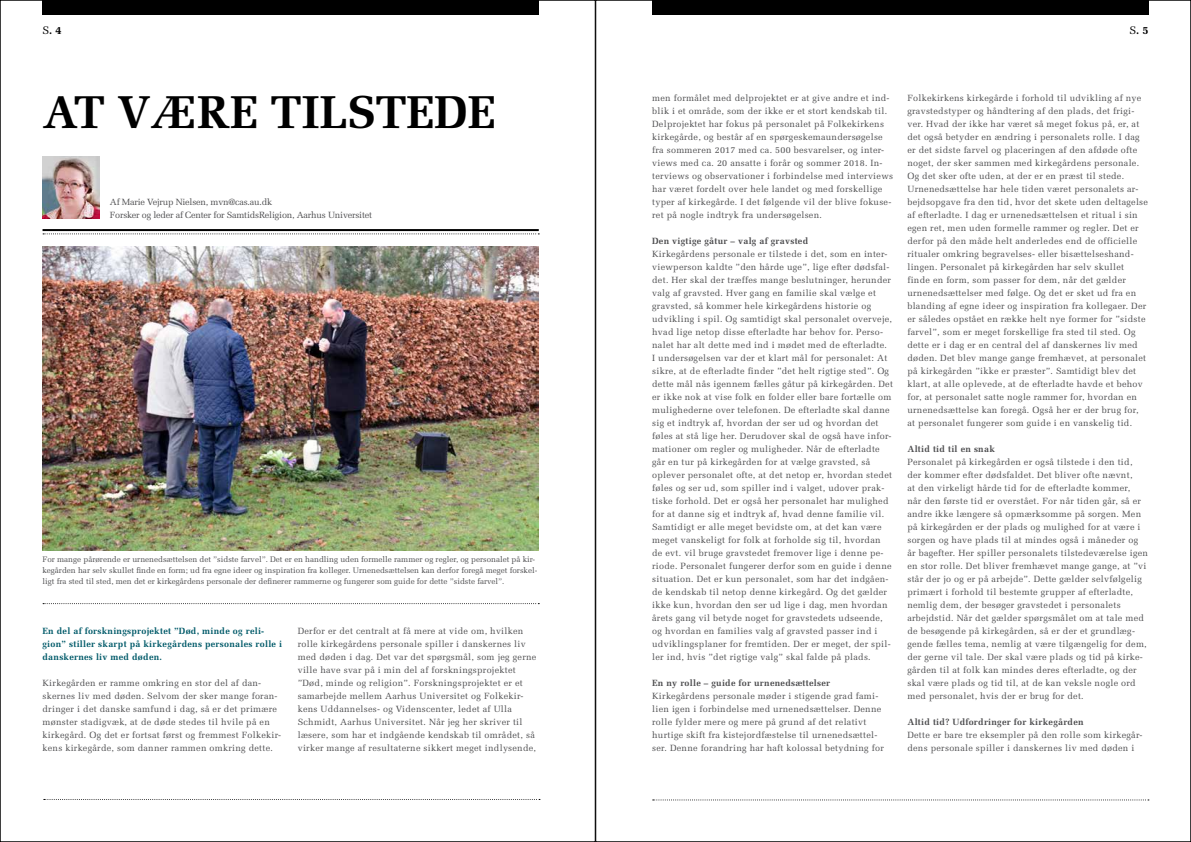
<style>
.page{position:relative;width:1191px;height:842px;background:#fff}
.page>*{position:absolute;margin:0;border:0;box-sizing:border-box;transform-origin:0 0}
.t1{font:700 46px "Melior";color:#000}
.t2{font:700 11px "Melior";color:#000}
.t3{font:9px/13px "Melior";letter-spacing:.03em;color:#4d4d4f}
.t4{font:700 9px "Melior";letter-spacing:.03em;color:#4d4d4f}
.t5{font:700 9px/13px "Melior";letter-spacing:.03em;color:#005a69}
.t6{font:9px/13px "Melior";letter-spacing:-.02em;color:#4d4d4f}
.t7{font:8px/11px "Melior";color:#4d4d4f}
.s1{font-weight:400}
</style>
<div class="page">
<div style="left:43px;top:0;width:496px;height:14px;background:#000"></div>
<svg style="left:44px;top:799px;width:496px;height:1px"></svg>
<div style="left:652px;top:0;width:496px;height:14px;background:#000"></div>
<svg style="left:652px;top:799px;width:497px;height:1px"></svg>
<svg style="left:43px;top:603px;width:496px;height:1px"></svg>
<hr style="left:43px;top:229px;width:496px;height:2px;background:#000">
<svg style="left:43px;top:233px;width:496px;height:1px"></svg>
<img style="left:43px;top:247px;width:496px;height:304px">
<img style="left:43px;top:157px;width:56px;height:62px">
<p class="t2" style="left:43px;top:23px;width:20px"><span class="s1">S</span>. 4</p>
<p class="t2" style="left:1129px;top:23px;width:20px"><span class="s1">S</span>. 5</p>
<h1 class="t1" style="left:43px;top:85px;width:455px">AT VÆRE TILSTEDE</h1>
<p class="t6" style="left:110px;top:196px;width:264px">Af Marie Vejrup Nielsen, mvn@cas.au.dk<br>Forsker og leder af Center for SamtidsReligion, Aarhus Universitet</p>
<p class="t7" style="left:43px;top:554px;width:496px">For mange pårørende er urnenedsættelsen det ”sidste farvel”. Det er en handling uden formelle rammer og regler, og personalet på kir&shy;kegården har selv skullet finde en form; ud fra egne ideer og inspiration fra kolleger. Urnenedsættelsen kan derfor foregå meget forskel&shy;ligt fra sted til sted, men det er kirkegårdens personale der definerer rammerne og fungerer som guide for dette ”sidste farvel”.</p>
<p class="t5" style="left:43px;top:624px;width:241px">En del af forskningsprojektet ”Død, minde og reli&shy;gion” stiller skarpt på kirkegårdens personales rolle i danskernes liv med døden.</p>
<p class="t3" style="left:43px;top:676px;width:240px">Kirkegården er ramme omkring en stor del af dan&shy;skernes liv med døden. Selvom der sker mange foran&shy;dringer i det danske samfund i dag, så er det primære mønster stadigvæk, at de døde stedes til hvile på en kirkegård. Og det er fortsat først og fremmest Folkekir&shy;kens kirkegårde, som danner rammen omkring dette.</p>
<p class="t3" style="left:298px;top:624px;width:240px">Derfor er det centralt at få mere at vide om, hvilken rolle kirkegårdens personale spiller i danskernes liv med døden i dag. Det var det spørgsmål, som jeg gerne ville have svar på i min del af forskningsprojektet ”Død, minde og religion”. Forskningsprojektet er et samarbejde mellem Aarhus Universitet og Folkekir&shy;kens Uddannelses- og Videnscenter, ledet af Ulla Schmidt, Aarhus Universitet. Når jeg her skriver til læsere, som har et indgående kendskab til området, så virker mange af resultaterne sikkert meget indlysende,</p>
<p class="t3" style="left:652px;top:91px;width:242px">men formålet med delprojektet er at give andre et ind&shy;blik i et område, som der ikke er et stort kendskab til.<br>Delprojektet har fokus på personalet på Folkekirkens kirkegårde, og består af en spørgeskemaundersøgelse fra sommeren 2017 med ca. 500 besvarelser, og inter&shy;views med ca. 20 ansatte i forår og sommer 2018. In&shy;terviews og observationer i forbindelse med interviews har været fordelt over hele landet og med forskellige typer af kirkegårde. I det følgende vil der blive fokuse&shy;ret på nogle indtryk fra undersøgelsen.</p>
<p class="t4" style="left:652px;top:235px;width:157px">Den vigtige gåtur – valg af gravsted</p>
<p class="t3" style="left:652px;top:247px;width:242px">Kirkegårdens personale er tilstede i det, som en inter&shy;viewperson kaldte ”den hårde uge”, lige efter dødsfal&shy;det. Her skal der træffes mange beslutninger, herunder valg af gravsted. Hver gang en familie skal vælge et gravsted, så kommer hele kirkegårdens historie og udvikling i spil. Og samtidigt skal personalet overveje, hvad lige netop disse efterladte har behov for. Perso&shy;nalet har alt dette med ind i mødet med de efterladte.<br>I undersøgelsen var der et klart mål for personalet: At sikre, at de efterladte finder ”det helt rigtige sted”. Og dette mål nås igennem fælles gåtur på kirkegården. Det er ikke nok at vise folk en folder eller bare fortælle om mulighederne over telefonen. De efterladte skal danne sig et indtryk af, hvordan der ser ud og hvordan det føles at stå lige her. Derudover skal de også have infor&shy;mationer om regler og muligheder. Når de efterladte går en tur på kirkegården for at vælge gravsted, så oplever personalet ofte, at det netop er, hvordan stedet føles og ser ud, som spiller ind i valget, udover prak&shy;tiske forhold. Det er også her personalet har mulighed for at danne sig et indtryk af, hvad denne familie vil.<br>Samtidigt er alle meget bevidste om, at det kan være meget vanskeligt for folk at forholde sig til, hvordan de evt. vil bruge gravstedet fremover lige i denne pe&shy;riode. Personalet fungerer derfor som en guide i denne situation. Det er kun personalet, som har det indgåen&shy;de kendskab til netop denne kirkegård. Og det gælder ikke kun, hvordan den ser ud lige i dag, men hvordan årets gang vil betyde noget for gravstedets udseende, og hvordan en families valg af gravsted passer ind i udviklingsplaner for fremtiden. Der er meget, der spil&shy;ler ind, hvis ”det rigtige valg” skal falde på plads.</p>
<p class="t4" style="left:652px;top:677px;width:180px">En ny rolle – guide for urnenedsættelser</p>
<p class="t3" style="left:652px;top:689px;width:233px">Kirkegårdens personale møder i stigende grad fami&shy;lien igen i forbindelse med urnenedsættelser. Denne rolle fylder mere og mere på grund af det relativt hurtige skift fra kistejordfæstelse til urnenedsættel&shy;ser. Denne forandring har haft kolossal betydning for</p>
<p class="t3" style="left:907px;top:91px;width:242px">Folkekirkens kirkegårde i forhold til udvikling af nye gravstedstyper og håndtering af den plads, det frigi&shy;ver. Hvad der ikke har været så meget fokus på, er, at det også betyder en ændring i personalets rolle. I dag er det sidste farvel og placeringen af den afdøde ofte noget, der sker sammen med kirkegårdens personale.<br>Og det sker ofte uden, at der er en præst til stede.<br>Urnenedsættelse har hele tiden været personalets ar&shy;bejdsopgave fra den tid, hvor det skete uden deltagelse af efterladte. I dag er urnenedsættelsen et ritual i sin egen ret, men uden formelle rammer og regler. Det er derfor på den måde helt anderledes end de officielle ritualer omkring begravelses- eller bisættelseshand&shy;lingen. Personalet på kirkegården har selv skullet finde en form, som passer for dem, når det gælder urnenedsættelser med følge. Og det er sket ud fra en blanding af egne ideer og inspiration fra kollegaer. Der er således opstået en række helt nye former for ”sidste farvel”, som er meget forskellige fra sted til sted. Og dette er i dag er en central del af danskernes liv med døden. Det blev mange gange fremhævet, at personalet på kirkegården ”ikke er præster”. Samtidigt blev det klart, at alle oplevede, at de efterladte havde et behov for, at personalet satte nogle rammer for, hvordan en urnenedsættelse kan foregå. Også her er der brug for, at personalet fungerer som guide i en vanskelig tid.</p>
<p class="t4" style="left:907px;top:443px;width:89px">Altid tid til en snak</p>
<p class="t3" style="left:907px;top:455px;width:242px">Personalet på kirkegården er også tilstede i den tid, der kommer efter dødsfaldet. Det bliver ofte nævnt,<br>at den virkeligt hårde tid for de efterladte kommer,<br>når den første tid er overstået. For når tiden går, så er andre ikke længere så opmærksomme på sorgen. Men på kirkegården er der plads og mulighed for at være i sorgen og have plads til at mindes også i måneder og år bagefter. Her spiller personalets tilstedeværelse igen en stor rolle. Det bliver fremhævet mange gange, at ”vi står der jo og er på arbejde”. Dette gælder selvfølgelig primært i forhold til bestemte grupper af efterladte, nemlig dem, der besøger gravstedet i personalets arbejdstid. Når det gælder spørgsmålet om at tale med de besøgende på kirkegården, så er der et grundlæg&shy;gende fælles tema, nemlig at være tilgængelig for dem, der gerne vil tale. Der skal være plads og tid på kirke&shy;gården til at folk kan mindes deres efterladte, og der skal være plads og tid til, at de kan veksle nogle ord med personalet, hvis der er brug for det.</p>
<p class="t4" style="left:907px;top:716px;width:178px">Altid tid? Udfordringer for kirkegården</p>
<p class="t3" style="left:907px;top:728px;width:236px">Dette er bare tre eksempler på den rolle som kirkegår&shy;dens personale spiller i danskernes liv med døden i</p>
</div>
